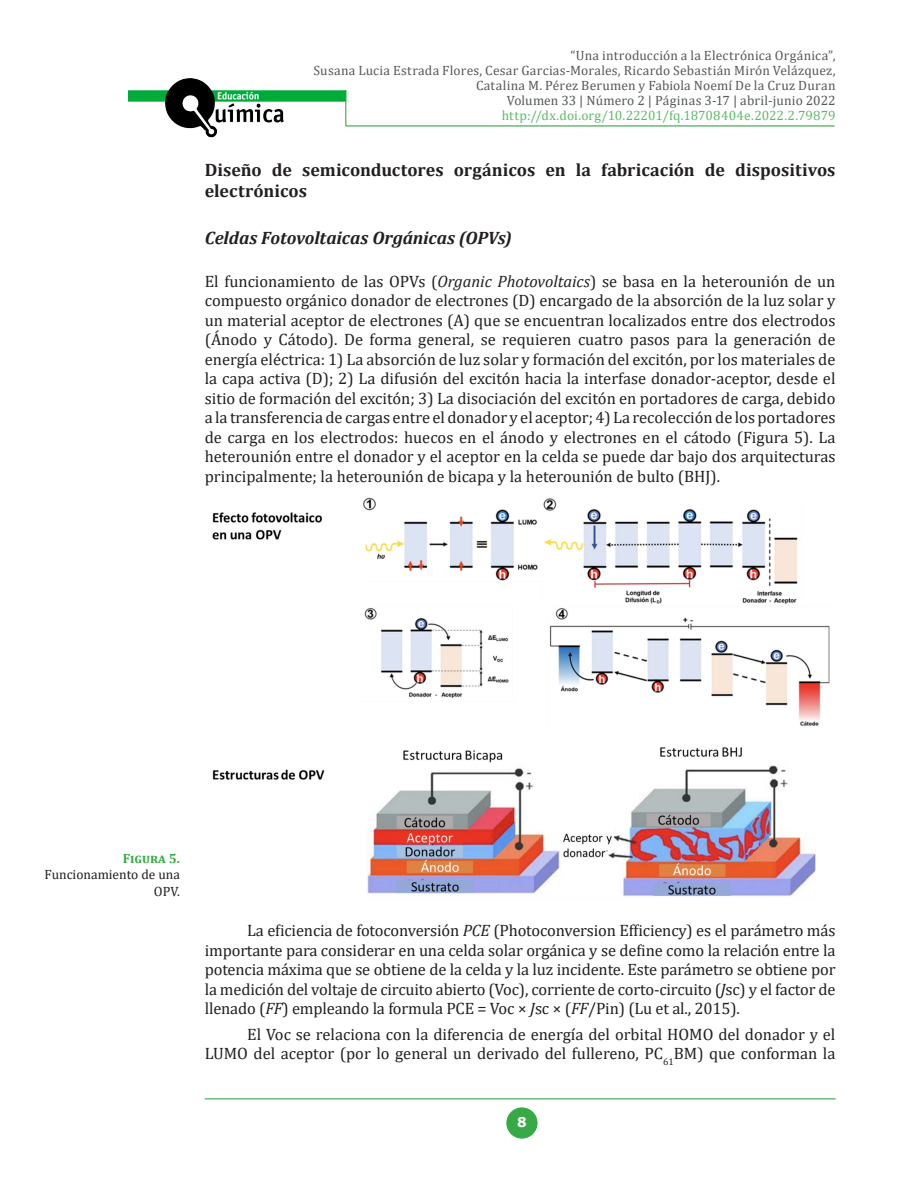
<style>
.page{position:relative;width:918px;height:1188px;background:#fff}
.page>*{position:absolute;margin:0;border:0;box-sizing:border-box;transform-origin:0 0}
.Subtitulo{font:700 18px/21px "Cambria";color:#231f20}
.Subsubtitulo{font:italic 700 18px "Cambria";letter-spacing:-.005em;color:#231f20}
.P-SinSan{font:16.5px/19.5px "Cambria";color:#231f20;text-align:justify}
.P-San{font:16.5px/19.5px "Cambria";color:#231f20;text-align:justify}
.t1{font:13.5px/15px "Cambria";letter-spacing:.015em;color:#57585a;text-align:right}
.t2{font:13.5px "Cambria";color:#5ebb6a}
.PieImg{font:13.5px/16.5px "Cambria";color:#231f20;text-align:right}
.t3{font:700 13.5px "Verdana";color:#fff}
.s1{font-style:italic}
.s2{font-weight:700;color:#36aa45}
</style>
<div class="page">
<img style="left:128px;top:78px;width:217px;height:59px">
<hr style="left:345px;top:125px;width:491px;height:2px;background:#85c38d">
<hr style="left:346px;top:126px;width:489px;height:1px;background:#36aa45">
<hr style="left:345px;top:89px;width:2px;height:38px;background:#231f20;opacity:.44">
<hr style="left:346px;top:90px;width:1px;height:36px;background:#36aa45">
<div style="left:506px;top:1107px;width:32px;height:32px;background:#36aa45;border-radius:50%"></div>
<div style="left:505px;top:1107px;width:33px;height:33px;border:1px solid #fff;border-radius:50%"></div>
<hr style="left:204px;top:1098px;width:632px;height:2px;background:#76be7f">
<hr style="left:205px;top:1099px;width:631px;height:1px;background:#36aa45">
<img style="left:212px;top:497px;width:618px;height:400px">
<p class="t1" style="left:314px;top:48px;width:524px">“Una introducción a la Electrónica Orgánica”,<br>Susana Lucia Estrada Flores, Cesar Garcias-Morales, Ricardo Sebastián Mirón Velázquez, Catalina M. Pérez Berumen y Fabiola Noemí De la Cruz Duran<br>Volumen 33 | Número 2 | Páginas 3-17 | abril-junio 2022</p>
<p class="t2" style="left:502px;top:107px;width:335px">http://dx.doi.org/10.22201/fq.18708404e.2022.2.79879</p>
<p class="Subtitulo" style="left:205px;top:159px;width:632px">Diseño de semiconductores orgánicos en la fabricación de dispositivos electrónicos</p>
<p class="Subsubtitulo" style="left:205px;top:225px;width:309px">Celdas Fotovoltaicas Orgánicas (OPVs)</p>
<p class="P-SinSan" style="left:205px;top:271px;width:632px">El funcionamiento de las OPVs (<span class="s1">Organic Photovoltaics</span>) se basa en la heterounión de un compuesto orgánico donador de electrones (D) encargado de la absorción de la luz solar y un material aceptor de electrones (A) que se encuentran localizados entre dos electrodos (Ánodo y Cátodo). De forma general, se requieren cuatro pasos para la generación de energía eléctrica: 1) La absorción de luz solar y formación del excitón, por los materiales de la capa activa (D); 2) La difusión del excitón hacia la interfase donador-aceptor, desde el sitio de formación del excitón; 3) La disociación del excitón en portadores de carga, debido a la transferencia de cargas entre el donador y el aceptor; 4) La recolección de los portadores de carga en los electrodos: huecos en el ánodo y electrones en el cátodo (Figura 5). La heterounión entre el donador y el aceptor en la celda se puede dar bajo dos arquitecturas principalmente; la heterounión de bicapa y la heterounión de bulto (BHJ).</p>
<p class="PieImg" style="left:45px;top:850px;width:137px"><span class="s2">Figura 5.<br></span>Funcionamiento de una<br>OPV.</p>
<p class="P-San" style="left:205px;top:921px;width:632px;text-indent:43px">La eficiencia de fotoconversión <span class="s1">PCE</span> (Photoconversion Efficiency) es el parámetro más importante para considerar en una celda solar orgánica y se define como la relación entre la potencia máxima que se obtiene de la celda y la luz incidente. Este parámetro se obtiene por la medición del voltaje de circuito abierto (Voc), corriente de corto-circuito (<span class="s1">J</span>sc) y el factor de llenado (<span class="s1">FF</span>) empleando la formula PCE = Voc × <span class="s1">J</span>sc × (<span class="s1">FF</span>/Pin) (Lu et al., 2015).</p>
<p class="P-San" style="left:205px;top:1024px;width:632px;text-align:right">El Voc se relaciona con la diferencia de energía del orbital HOMO del donador y el<br>LUMO del aceptor (por lo general un derivado del fullereno, PC<sub>61</sub>BM) que conforman la</p>
<p class="t3" style="left:517px;top:1113px;width:11px">8</p>
</div>
